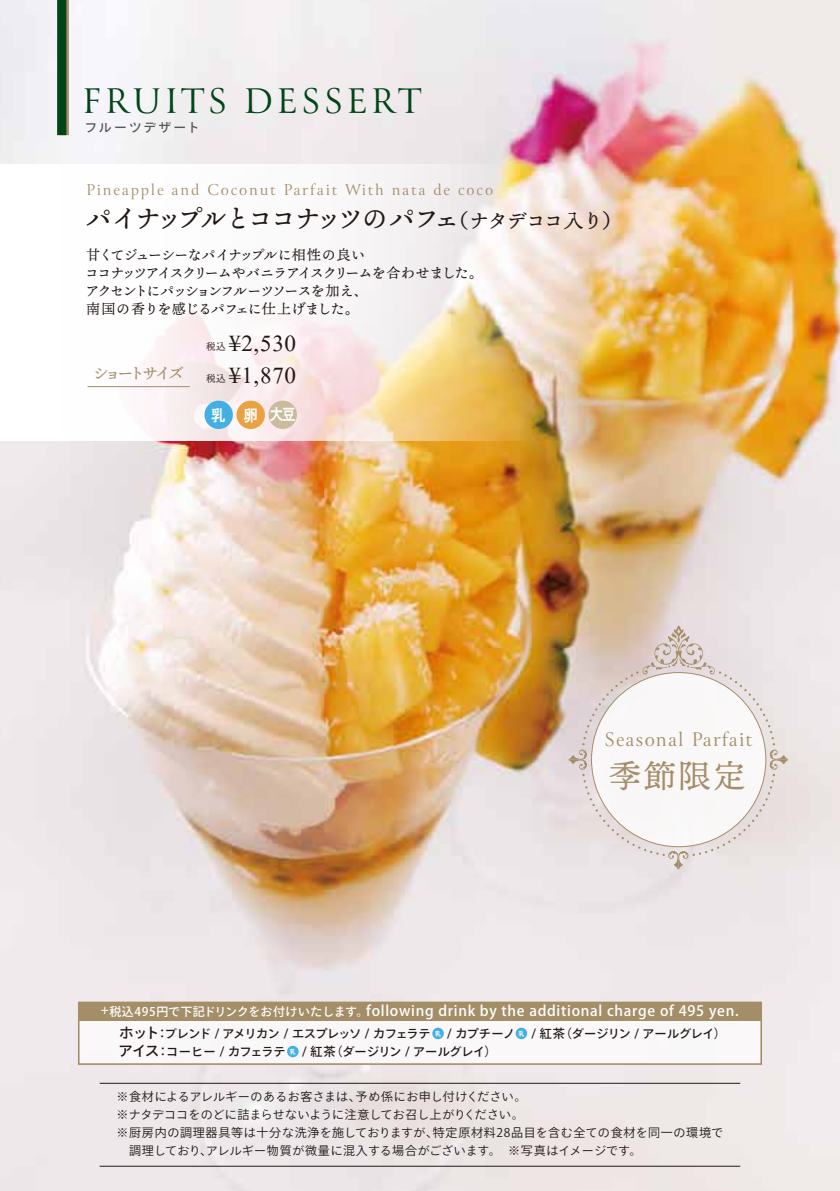
<style>
.page{position:relative;width:840px;height:1191px;background:#fff}
.page>*{position:absolute;margin:0;border:0;box-sizing:border-box;transform-origin:0 0}
.t1{font:39.8px "Canto";letter-spacing:.08em;color:#004418}
.t2{font:32.6px "Ten Mincho Text";color:#a48e68}
.t3{font:28.6px "Aparajita";letter-spacing:.025em;color:#221815}
.t4{font:26px "Ten Mincho Text";letter-spacing:-.11em;color:#221815}
.t5{font:22px "Canto";letter-spacing:.05em;color:#a48e68}
.t6{font:17.6px "Canto";letter-spacing:.1em;color:#a48e68}
.t7{font:16px "Ten Mincho Text";letter-spacing:-.2em;color:#a48e68}
.t8{font:16px "HGP Gothic E";color:#fff;scale:.9 1}
.t9{font:500 14.4px "Ryo Gothic Plus N";letter-spacing:.05em;color:#fff}
.t10{font:14px/18px "Ten Mincho Text";letter-spacing:-.075em;color:#221815}
.t11{font:500 12.8px "Ryo Gothic Plus N";letter-spacing:.16em;color:#595757}
.t12{font:500 12.2px/17.8px "Ryo Gothic Plus N";letter-spacing:-.03em;color:#221815}
.t13{font:12px/18px "Ryo Gothic Plus N";letter-spacing:.03em;color:#221815}
.t14{font:9.6px "Ten Mincho Text";color:#221815}
.t15{font:6.6px "HGP Gothic E";color:#fff;scale:.9 1}
.s1{font-size:20px}
.s2{font-size:12px}
.s3{font-size:14.6px}
</style>
<div class="page">
<img style="left:0;top:0;width:839px;height:1191px">
<svg style="left:0;top:164px;width:528px;height:276px"></svg>
<svg style="left:66px;top:0;width:3px;height:135px"></svg>
<div style="left:57px;top:0;width:9px;height:135px;background:#004418"></div>
<hr style="left:87px;top:386px;width:103px;height:1px;background:#a48e68">
<div style="left:79px;top:1002px;width:681px;height:62px;background:#f9f8f8"></div>
<div style="left:78px;top:1001px;width:683px;height:63px;border:2px solid #a48e68"></div>
<div style="left:79px;top:1002px;width:681px;height:18px;background:#a48e68"></div>
<div style="left:432px;top:1027px;width:11px;height:12px;background:#43afe4;border-radius:50%"></div>
<div style="left:515px;top:1027px;width:12px;height:12px;background:#43afe4;border-radius:50%"></div>
<div style="left:287px;top:1045px;width:11px;height:12px;background:#43afe4;border-radius:50%"></div>
<div style="left:204px;top:401px;width:29px;height:28px;background:#43afe4;border-radius:50%"></div>
<div style="left:236px;top:401px;width:29px;height:28px;background:#e9a142;border-radius:50%"></div>
<div style="left:268px;top:401px;width:29px;height:28px;background:#c9bc9c;border-radius:50%"></div>
<svg style="left:568px;top:625px;width:219px;height:244px"></svg>
<hr style="left:100px;top:1165px;width:639px;height:1px;background:#221815">
<hr style="left:100px;top:1083px;width:639px;height:1px;background:#221815">
<h1 class="t1" style="left:82px;top:76px;width:340px">FRUITS DESSERT</h1>
<p class="t11" style="left:84px;top:120px;width:117px">フルーツデザート</p>
<h3 class="t6" style="left:86px;top:178px;width:408px">Pineapple and Coconut Parfait With nata de coco</h3>
<h3 class="t4" style="left:85px;top:203px;width:537px">パイナップルとココナッツのパフェ<span class="s1">（ナタデココ入り）</span></h3>
<p class="t10" style="left:85px;top:246px;width:400px">甘くてジューシーなパイナップルに相性の良い<br>ココナッツアイスクリームやバニラアイスクリームを合わせました。アクセントにパッションフルーツソースを加え、<br>南国の香りを感じるパフェに仕上げました。</p>
<p class="t14" style="left:206px;top:341px;width:21px">税込</p>
<h3 class="t3" style="left:229px;top:329px;width:69px">¥2,530</h3>
<h3 class="t7" style="left:93px;top:364px;width:92px">ショートサイズ</h3>
<p class="t14" style="left:206px;top:373px;width:21px">税込</p>
<h3 class="t3" style="left:229px;top:361px;width:69px">¥1,870</h3>
<h3 class="t8" style="left:211px;top:407px;width:95px">乳 卵大豆</h3>
<h3 class="t5" style="left:603px;top:726px;width:150px">Seasonal Parfait</h3>
<h2 class="t2" style="left:608px;top:757px;width:138px">季節限定</h2>
<p class="t9" style="left:101px;top:1001px;width:639px"><span class="s2">+税込495円で下記ドリンクをお付けいたします。</span>following drink by the additional charge of 495 yen.</p>
<p class="t12" style="left:118px;top:1025px;width:609px"><span class="s3">ホット</span>：ブレンド / アメリカン / エスプレッソ / カフェラテ 　/ カプチーノ 　/ 紅茶（ダージリン / アールグレイ）<span class="s3">アイス</span>：コーヒー / カフェラテ　 / 紅茶（ダージリン / アールグレイ）</p>
<p class="t15" style="left:435px;top:1030px;width:8px">乳</p>
<p class="t15" style="left:518px;top:1030px;width:8px">乳</p>
<p class="t15" style="left:290px;top:1048px;width:8px">乳</p>
<p class="t13" style="left:116px;top:1088px;width:607px">※食材によるアレルギーのあるお客さまは、予め係にお申し付けください。<br>※ナタデココをのどに詰まらせないように注意してお召し上がりください。<br>※厨房内の調理器具等は十分な洗浄を施しておりますが、特定原材料28品目を含む全ての食材を同一の環境で　調理しており、アレルギー物質が微量に混入する場合がございます。　※写真はイメージです。</p>
</div>
